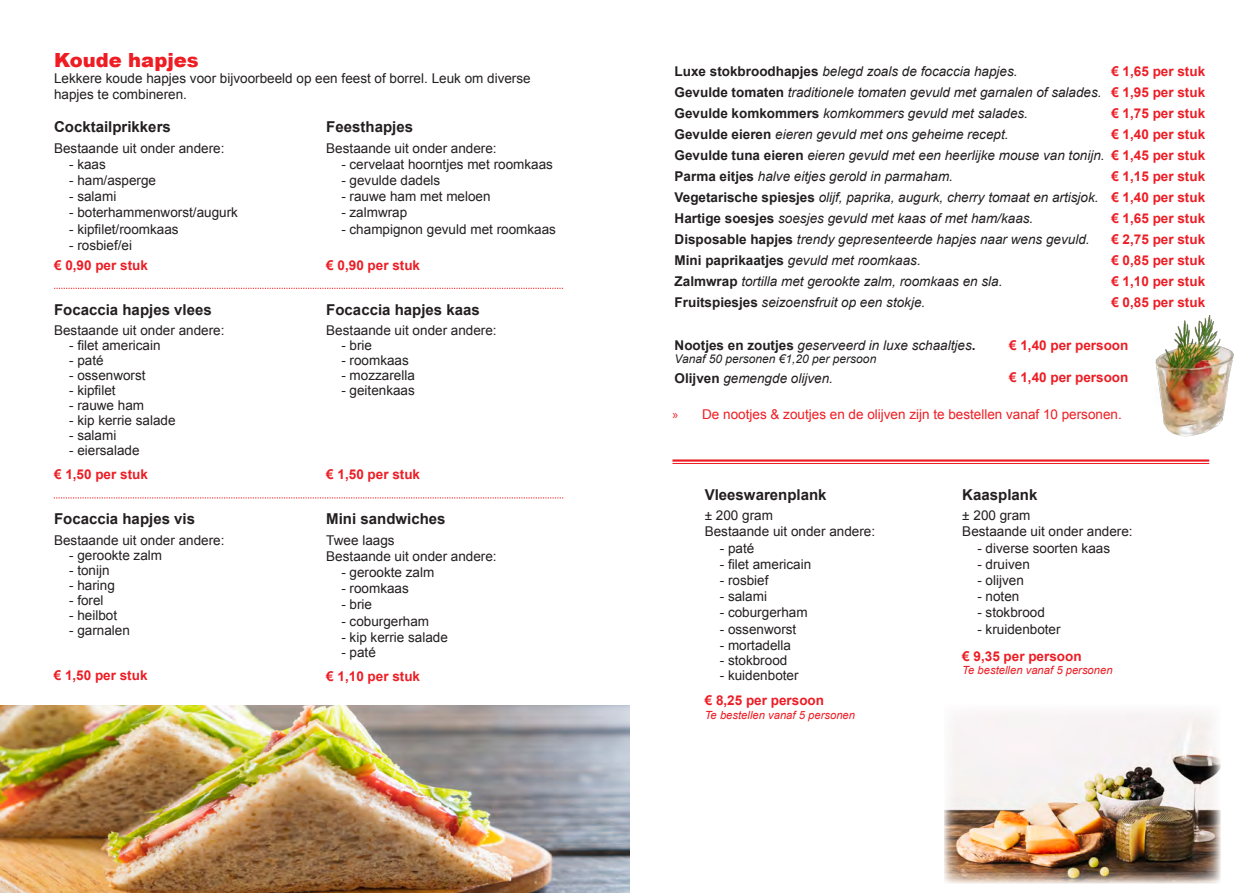
<style>
.page{position:relative;width:1259px;height:893px;background:#fff}
.page>*{position:absolute;margin:0;border:0;box-sizing:border-box;transform-origin:0 0}
.t1{font:900 19.5px "Arial";color:#ee1d23}
.t2{font:700 15px "Arial";color:#231f20}
.t3{font:13.5px/16.2px "Arial";color:#231f20}
.t4{font:italic 13.5px "Arial";color:#231f20}
.t5{font:700 13.5px "Arial";color:#ec1d25}
.t6{font:13.5px "Arial";color:#ee1d23}
.t7{font:italic 12px "Arial";color:#231f20}
.t8{font:italic 11.25px "Arial";color:#ec1d25}
.s1{font-weight:700;font-style:normal}
.s2{font-family:"Myriad Pro"}
</style>
<div class="page">
<img style="left:944px;top:713px;width:276px;height:170px">
<img style="left:1155px;top:315px;width:79px;height:122px">
<svg style="left:54px;top:498px;width:509px;height:1px"></svg>
<svg style="left:54px;top:288px;width:509px;height:1px"></svg>
<hr style="left:672px;top:459px;width:537px;height:3px;background:#ee1d23">
<hr style="left:672px;top:463px;width:537px;height:1px;background:#ee1d23">
<img style="left:0;top:705px;width:629px;height:188px">
<p class="t1" style="left:54px;top:46px;width:146px">Koude hapjes</p>
<p class="t3" style="left:54px;top:70px;width:478px">Lekkere koude hapjes voor bijvoorbeeld op een feest of borrel. Leuk om diverse hapjes te combineren.</p>
<p class="t2" style="left:54px;top:117px;width:118px">Cocktailprikkers</p>
<p class="t2" style="left:326px;top:117px;width:88px">Feesthapjes</p>
<p class="t3" style="left:54px;top:140px;width:172px">Bestaande uit onder andere:</p>
<p class="t3" style="left:69px;top:156px;width:38px">- kaas</p>
<p class="t3" style="left:69px;top:172px;width:89px">- ham/asperge</p>
<p class="t3" style="left:69px;top:189px;width:49px">- salami</p>
<p class="t3" style="left:69px;top:205px;width:170px">- boterhammenworst/augurk</p>
<p class="t3" style="left:69px;top:221px;width:111px">- kipfilet/roomkaas</p>
<p class="t3" style="left:69px;top:237px;width:65px">- rosbief/ei</p>
<p class="t3" style="left:326px;top:140px;width:172px">Bestaande uit onder andere:</p>
<p class="t3" style="left:341px;top:156px;width:213px">- cervelaat hoorntjes met roomkaas</p>
<p class="t3" style="left:341px;top:172px;width:101px">- gevulde dadels</p>
<p class="t3" style="left:341px;top:189px;width:151px">- rauwe ham met meloen</p>
<p class="t3" style="left:341px;top:205px;width:67px">- zalmwrap</p>
<p class="t3" style="left:341px;top:221px;width:216px">- champignon gevuld met roomkaas</p>
<p class="t5" style="left:54px;top:257px;width:95px">€ 0,90 per stuk</p>
<p class="t5" style="left:326px;top:257px;width:95px">€ 0,90 per stuk</p>
<p class="t2" style="left:54px;top:300px;width:159px">Focaccia hapjes vlees</p>
<p class="t2" style="left:326px;top:300px;width:155px">Focaccia hapjes kaas</p>
<p class="t3" style="left:54px;top:322px;width:172px">Bestaande uit onder andere:</p>
<p class="t3" style="left:69px;top:337px;width:93px">- filet americain</p>
<p class="t3" style="left:69px;top:352px;width:36px">- paté</p>
<p class="t3" style="left:69px;top:367px;width:78px">- ossenworst</p>
<p class="t3" style="left:69px;top:382px;width:48px">- kipfilet</p>
<p class="t3" style="left:69px;top:397px;width:77px">- rauwe ham</p>
<p class="t3" style="left:69px;top:412px;width:108px">- kip kerrie salade</p>
<p class="t3" style="left:69px;top:427px;width:49px">- salami</p>
<p class="t3" style="left:69px;top:442px;width:72px">- eiersalade</p>
<p class="t3" style="left:326px;top:322px;width:172px">Bestaande uit onder andere:</p>
<p class="t3" style="left:341px;top:337px;width:32px">- brie</p>
<p class="t3" style="left:341px;top:352px;width:69px">- roomkaas</p>
<p class="t3" style="left:341px;top:367px;width:75px">- mozzarella</p>
<p class="t3" style="left:341px;top:382px;width:75px">- geitenkaas</p>
<p class="t5" style="left:54px;top:465px;width:95px">€ 1,50 per stuk</p>
<p class="t5" style="left:326px;top:465px;width:95px">€ 1,50 per stuk</p>
<p class="t2" style="left:54px;top:509px;width:142px">Focaccia hapjes vis</p>
<p class="t3" style="left:54px;top:532px;width:172px">Bestaande uit onder andere:</p>
<p class="t3" style="left:69px;top:547px;width:95px">- gerookte zalm</p>
<p class="t3" style="left:69px;top:562px;width:42px">- tonijn</p>
<p class="t3" style="left:69px;top:577px;width:47px">- haring</p>
<p class="t3" style="left:69px;top:592px;width:36px">- forel</p>
<p class="t3" style="left:69px;top:607px;width:50px">- heilbot</p>
<p class="t3" style="left:69px;top:622px;width:62px">- garnalen</p>
<p class="t5" style="left:54px;top:667px;width:95px">€ 1,50 per stuk</p>
<p class="t2" style="left:326px;top:509px;width:121px">Mini sandwiches</p>
<p class="t3" style="left:326px;top:532px;width:70px">Twee laags</p>
<p class="t3" style="left:326px;top:548px;width:172px">Bestaande uit onder andere:</p>
<p class="t3" style="left:341px;top:564px;width:95px">- gerookte zalm</p>
<p class="t3" style="left:341px;top:581px;width:69px">- roomkaas</p>
<p class="t3" style="left:341px;top:597px;width:32px">- brie</p>
<p class="t3" style="left:341px;top:613px;width:89px">- coburgerham</p>
<p class="t3" style="left:341px;top:629px;width:108px">- kip kerrie salade</p>
<p class="t3" style="left:341px;top:644px;width:36px">- paté</p>
<p class="t5" style="left:326px;top:667px;width:95px">€ 1,10 per stuk</p>
<p class="t4" style="left:674px;top:63px;width:344px"><span class="s1">Luxe stokbroodhapjes</span> belegd zoals de focaccia hapjes.</p>
<p class="t4" style="left:674px;top:84px;width:428px"><span class="s1">Gevulde tomaten</span> traditionele tomaten gevuld met garnalen of salades.</p>
<p class="t4" style="left:674px;top:105px;width:355px"><span class="s1">Gevulde komkommers</span> komkommers gevuld met salades.</p>
<p class="t4" style="left:674px;top:126px;width:335px"><span class="s1">Gevulde eieren</span> eieren gevuld met ons geheime recept.</p>
<p class="t4" style="left:674px;top:147px;width:431px"><span class="s1">Gevulde tuna eieren</span> eieren gevuld met een heerlijke mouse van tonijn.</p>
<p class="t4" style="left:674px;top:168px;width:280px"><span class="s1">Parma eitjes</span> halve eitjes gerold in parmaham.</p>
<p class="t4" style="left:674px;top:189px;width:425px"><span class="s1">Vegetarische spiesjes</span> olijf, paprika, augurk, cherry tomaat en artisjok.</p>
<p class="t4" style="left:674px;top:210px;width:360px"><span class="s1">Hartige soesjes</span> soesjes gevuld met kaas of met ham/kaas.</p>
<p class="t4" style="left:674px;top:231px;width:416px"><span class="s1">Disposable hapjes</span> trendy gepresenteerde hapjes naar wens gevuld.</p>
<p class="t4" style="left:674px;top:252px;width:248px"><span class="s1">Mini paprikaatjes</span> gevuld met roomkaas.</p>
<p class="t4" style="left:674px;top:273px;width:329px"><span class="s1">Zalmwrap</span> tortilla met gerookte zalm, roomkaas en sla.</p>
<p class="t4" style="left:674px;top:294px;width:252px"><span class="s1">Fruitspiesjes</span> seizoensfruit op een stokje.</p>
<p class="t5" style="left:1111px;top:63px;width:95px">€ 1,65 per stuk</p>
<p class="t5" style="left:1111px;top:84px;width:95px">€ 1,95 per stuk</p>
<p class="t5" style="left:1111px;top:105px;width:95px">€ 1,75 per stuk</p>
<p class="t5" style="left:1111px;top:126px;width:95px">€ 1,40 per stuk</p>
<p class="t5" style="left:1111px;top:147px;width:95px">€ 1,45 per stuk</p>
<p class="t5" style="left:1111px;top:168px;width:95px">€ 1,15 per stuk</p>
<p class="t5" style="left:1111px;top:189px;width:95px">€ 1,40 per stuk</p>
<p class="t5" style="left:1111px;top:210px;width:95px">€ 1,65 per stuk</p>
<p class="t5" style="left:1111px;top:231px;width:95px">€ 2,75 per stuk</p>
<p class="t5" style="left:1111px;top:252px;width:95px">€ 0,85 per stuk</p>
<p class="t5" style="left:1111px;top:273px;width:95px">€ 1,10 per stuk</p>
<p class="t5" style="left:1111px;top:294px;width:95px">€ 0,85 per stuk</p>
<p class="t5" style="left:1009px;top:336px;width:121px">€ 1,40 per persoon</p>
<p class="t5" style="left:1009px;top:369px;width:121px">€ 1,40 per persoon</p>
<p class="t4" style="left:674px;top:336px;width:302px"><span class="s1">Nootjes en zoutjes</span> geserveerd in luxe schaaltjes<span class="s1">.</span></p>
<p class="t7" style="left:674px;top:351px;width:203px">Vanaf 50 personen €1,20 per persoon</p>
<p class="t4" style="left:674px;top:369px;width:160px"><span class="s1">Olijven</span> gemengde olijven.</p>
<p class="t6" style="left:672px;top:405px;width:451px"><span class="s2">»</span> De nootjes &amp; zoutjes en de olijven zijn te bestellen vanaf 10 personen.</p>
<p class="t2" style="left:705px;top:485px;width:123px">Vleeswarenplank</p>
<p class="t3" style="left:705px;top:507px;width:70px">± 200 gram</p>
<p class="t3" style="left:705px;top:524px;width:172px">Bestaande uit onder andere:</p>
<p class="t3" style="left:720px;top:540px;width:36px">- paté</p>
<p class="t3" style="left:720px;top:556px;width:93px">- filet americain</p>
<p class="t3" style="left:720px;top:572px;width:50px">- rosbief</p>
<p class="t3" style="left:720px;top:588px;width:49px">- salami</p>
<p class="t3" style="left:720px;top:605px;width:89px">- coburgerham</p>
<p class="t3" style="left:720px;top:621px;width:78px">- ossenworst</p>
<p class="t3" style="left:720px;top:637px;width:73px">- mortadella</p>
<p class="t3" style="left:720px;top:652px;width:69px">- stokbrood</p>
<p class="t3" style="left:720px;top:667px;width:80px">- kuidenboter</p>
<p class="t5" style="left:705px;top:692px;width:121px">€ 8,25 per persoon</p>
<p class="t8" style="left:705px;top:708px;width:152px">Te bestellen vanaf 5 personen</p>
<p class="t2" style="left:962px;top:485px;width:77px">Kaasplank</p>
<p class="t3" style="left:962px;top:507px;width:70px">± 200 gram</p>
<p class="t3" style="left:962px;top:524px;width:172px">Bestaande uit onder andere:</p>
<p class="t3" style="left:977px;top:540px;width:134px">- diverse soorten kaas</p>
<p class="t3" style="left:977px;top:556px;width:54px">- druiven</p>
<p class="t3" style="left:977px;top:572px;width:48px">- olijven</p>
<p class="t3" style="left:977px;top:588px;width:44px">- noten</p>
<p class="t3" style="left:977px;top:605px;width:69px">- stokbrood</p>
<p class="t3" style="left:977px;top:621px;width:85px">- kruidenboter</p>
<p class="t5" style="left:962px;top:647px;width:121px">€ 9,35 per persoon</p>
<p class="t8" style="left:962px;top:663px;width:152px">Te bestellen vanaf 5 personen</p>
</div>
